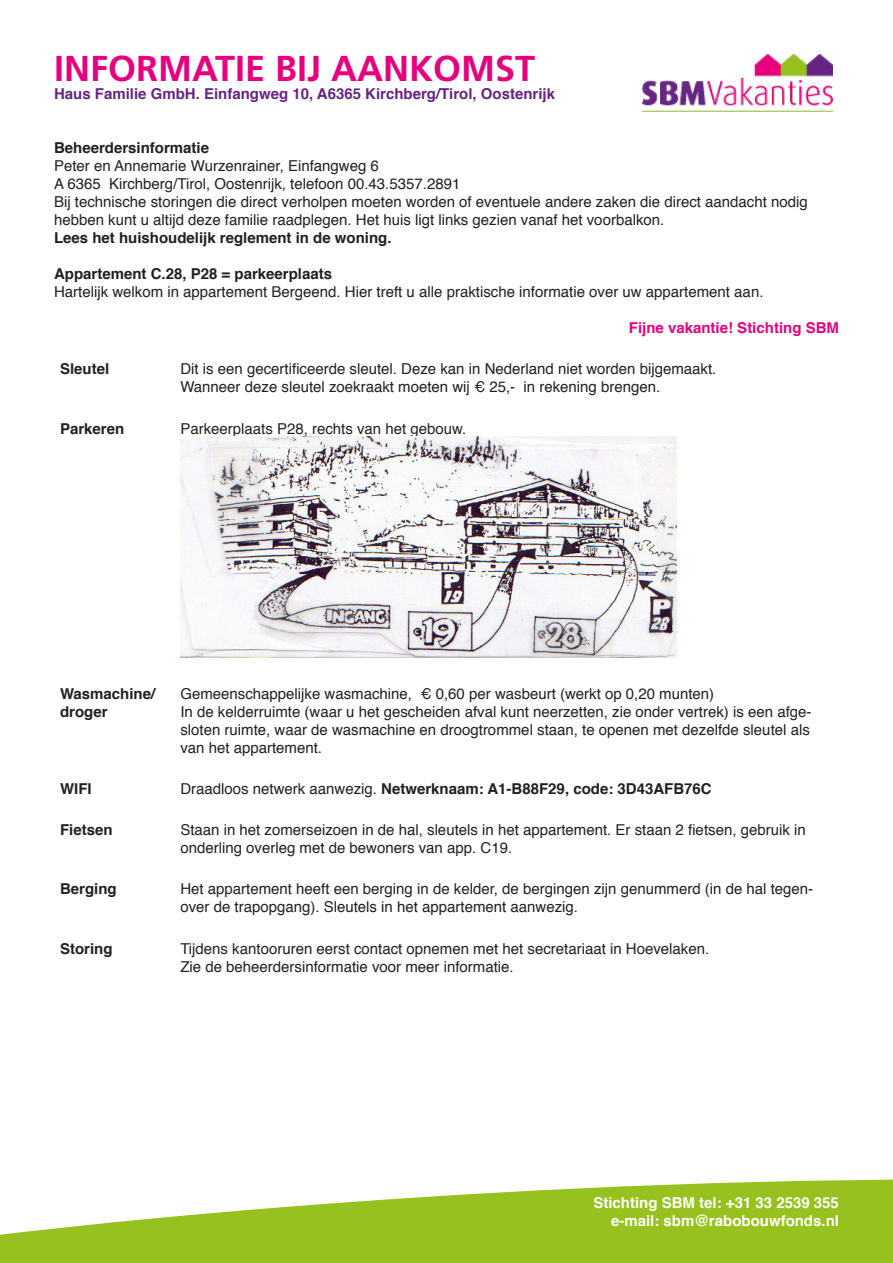
<style>
.page{position:relative;width:893px;height:1263px;background:#fff}
.page>*{position:absolute;margin:0;border:0;box-sizing:border-box;transform-origin:0 0}
.t1{font:700 36px "Frutiger LT Std";color:#e6007e}
.t2{font:15px/18px "Helvetica";color:#231f20}
.t3{font:700 15px/18px "Helvetica";color:#231f20}
.t4{font:700 15px "Helvetica";color:#662483}
.t5{font:700 15px "Helvetica";color:#fff}
.t6{font:700 15px "Helvetica";color:#e6007e}
.s1{font-weight:400}
</style>
<div class="page">
<svg style="left:0;top:1179px;width:893px;height:84px;fill:#96c11f"></svg>
<img style="left:642px;top:54px;width:190px;height:57px">
<img style="left:180px;top:436px;width:496px;height:221px">
<p class="t1" style="left:54px;top:47px;width:483px">INFORMATIE BIJ AANKOMST</p>
<p class="t4" style="left:54px;top:82px;width:502px">Haus Familie GmbH. Einfangweg 10, A6365 Kirchberg/Tirol, Oostenrijk</p>
<p class="t3" style="left:54px;top:139px;width:157px">Beheerdersinformatie</p>
<p class="t2" style="left:54px;top:157px;width:326px">Peter en Annemarie Wurzenrainer, Einfangweg 6</p>
<p class="t2" style="left:54px;top:175px;width:408px">A 6365 Kirchberg/Tirol, Oostenrijk, telefoon 00.43.5357.2891</p>
<p class="t2" style="left:54px;top:193px;width:755px">Bij technische storingen die direct verholpen moeten worden of eventuele andere zaken die direct aandacht nodig hebben kunt u altijd deze familie raadplegen. Het huis ligt links gezien vanaf het voorbalkon.</p>
<p class="t3" style="left:54px;top:229px;width:339px">Lees het huishoudelijk reglement in de woning.</p>
<p class="t3" style="left:54px;top:265px;width:280px">Appartement C.28, P28 = parkeerplaats</p>
<p class="t2" style="left:54px;top:283px;width:711px">Hartelijk welkom in appartement Bergeend. Hier treft u alle praktische informatie over uw appartement aan.</p>
<p class="t6" style="left:629px;top:316px;width:212px">Fijne vakantie! Stichting SBM</p>
<p class="t3" style="left:60px;top:360px;width:51px">Sleutel</p>
<p class="t2" style="left:180px;top:360px;width:538px">Dit is een gecertificeerde sleutel. Deze kan in Nederland niet worden bijgemaakt.<br>Wanneer deze sleutel zoekraakt moeten wij € 25,- in rekening brengen.</p>
<p class="t3" style="left:60px;top:419px;width:66px">Parkeren</p>
<p class="t2" style="left:180px;top:420px;width:288px">Parkeerplaats P28, rechts van het gebouw.</p>
<p class="t3" style="left:60px;top:685px;width:97px">Wasmachine/ droger</p>
<p class="t2" style="left:180px;top:685px;width:535px">Gemeenschappelijke wasmachine, € 0,60 per wasbeurt (werkt op 0,20 munten)</p>
<p class="t2" style="left:180px;top:703px;width:633px">In de kelderruimte (waar u het gescheiden afval kunt neerzetten, zie onder vertrek) is een afge-</p>
<p class="t2" style="left:180px;top:721px;width:631px">sloten ruimte, waar de wasmachine en droogtrommel staan, te openen met dezelfde sleutel als van het appartement.</p>
<p class="t3" style="left:60px;top:780px;width:33px">WIFI</p>
<p class="t3" style="left:180px;top:780px;width:533px"><span class="s1">Draadloos netwerk aanwezig.</span> Netwerknaam: A1-B88F29, code: 3D43AFB76C</p>
<p class="t3" style="left:60px;top:821px;width:54px">Fietsen</p>
<p class="t2" style="left:180px;top:821px;width:627px">Staan in het zomerseizoen in de hal, sleutels in het appartement. Er staan 2 fietsen, gebruik in onderling overleg met de bewoners van app. C19.</p>
<p class="t3" style="left:60px;top:880px;width:58px">Berging</p>
<p class="t2" style="left:180px;top:881px;width:634px">Het appartement heeft een berging in de kelder, de bergingen zijn genummerd (in de hal tegen-</p>
<p class="t2" style="left:180px;top:899px;width:399px">over de trapopgang). Sleutels in het appartement aanwezig.</p>
<p class="t3" style="left:60px;top:940px;width:54px">Storing</p>
<p class="t2" style="left:180px;top:940px;width:530px">Tijdens kantooruren eerst contact opnemen met het secretariaat in Hoevelaken.<br>Zie de beheerdersinformatie voor meer informatie.</p>
<p class="t5" style="left:593px;top:1190px;width:247px">Stichting SBM tel: +31 33 2539 355</p>
<p class="t5" style="left:611px;top:1208px;width:229px">e-mail: sbm@rabobouwfonds.nl</p>
</div>
